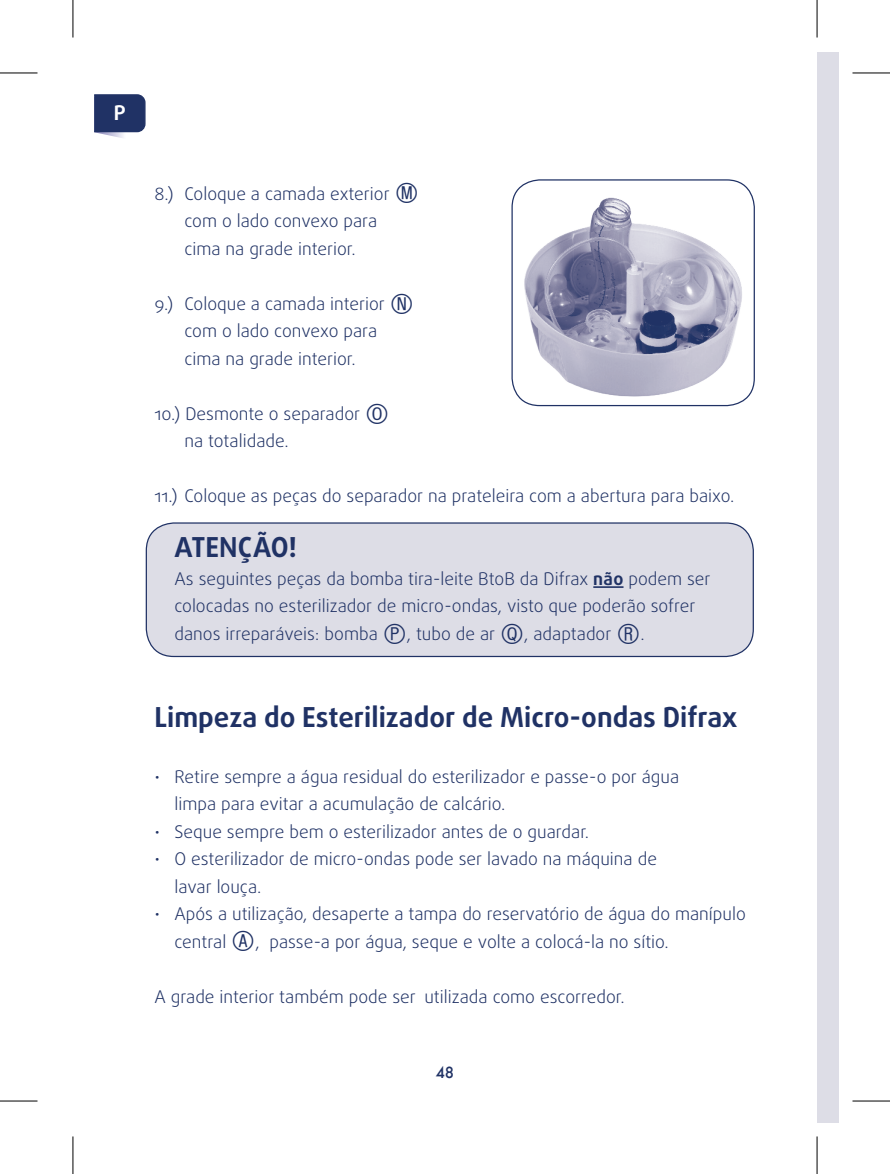
<style>
.page{position:relative;width:890px;height:1174px;background:#fff}
.page>*{position:absolute;margin:0;border:0;box-sizing:border-box;transform-origin:0 0}
.t1{font:700 27.5px "Daxline Pro";color:#203265}
.t2{font:700 20.25px "Daxline Pro";color:#fff}
.t3{font:300 17.5px/27.5px "Daxline Pro";color:#203265}
.t4{font:500 15px "Futura";color:#203265}
.s1{font-family:"Circle Frame";font-weight:400;font-size:27.5px}
.s2{font-weight:700}
</style>
<div class="page">
<div style="left:817px;top:52px;width:21px;height:1070px;background:#dddde6"></div>
<div style="left:146px;top:523px;width:607px;height:133px;background:#dddde6;border-radius:28px"></div>
<div style="left:146px;top:522px;width:608px;height:135px;border:1px solid #203265;border-radius:28px"></div>
<svg style="left:94px;top:132px;width:45px;height:6px"></svg>
<svg style="left:94px;top:94px;width:52px;height:38px;background:#263869"></svg>
<hr style="left:593px;top:586px;width:30px;height:2px;background:#203265">
<img style="left:512px;top:180px;width:242px;height:225px">
<div style="left:511px;top:179px;width:244px;height:227px;border:1px solid #203265;border-radius:28px"></div>
<svg style="left:816px;top:0;width:1px;height:38px"></svg>
<svg style="left:816px;top:1136px;width:1px;height:37px"></svg>
<hr style="left:0;top:73px;width:38px;height:1px;background:#000">
<hr style="left:852px;top:73px;width:38px;height:1px;background:#000">
<hr style="left:0;top:1100px;width:38px;height:1px;background:#000">
<hr style="left:852px;top:1100px;width:38px;height:1px;background:#000">
<hr style="left:73px;top:0;width:1px;height:38px;background:#000">
<hr style="left:73px;top:1136px;width:1px;height:37px;background:#000">
<hr style="left:817px;top:0;width:1px;height:38px;background:#000">
<hr style="left:817px;top:1136px;width:1px;height:37px;background:#000">
<p class="t2" style="left:114px;top:99px;width:13px">P</p>
<p class="t3" style="left:184px;top:180px;width:236px;text-indent:-30px">8.) Coloque a camada exterior <span class="s1">M </span>com o lado convexo para<br>cima na grade interior.</p>
<p class="t3" style="left:184px;top:290px;width:231px;text-indent:-30px">9.) Coloque a camada interior <span class="s1">N </span>com o lado convexo para cima na grade interior.</p>
<p class="t3" style="left:184px;top:400px;width:206px;text-indent:-30px">10.) Desmonte o separador <span class="s1">O </span>na totalidade.</p>
<p class="t3" style="left:154px;top:482px;width:581px">11.) Coloque as peças do separador na prateleira com a abertura para baixo.</p>
<h1 class="t1" style="left:174px;top:529px;width:124px">ATENÇÃO!</h1>
<p class="t3" style="left:174px;top:565px;width:538px">As seguintes peças da bomba tira-leite BtoB da Difrax <span class="s2">não</span> podem ser colocadas no esterilizador de micro-ondas, visto que poderão sofrer danos irreparáveis: bomba <span class="s1">P</span>, tubo de ar <span class="s1">Q</span>, adaptador <span class="s1">R</span>.</p>
<h1 class="t1" style="left:154px;top:699px;width:584px">Limpeza do Esterilizador de Micro-ondas Difrax</h1>
<p class="t3" style="left:174px;top:762px;width:506px;text-indent:-20px">• Retire sempre a água residual do esterilizador e passe-o por água limpa para evitar a acumulação de calcário.</p>
<p class="t3" style="left:154px;top:817px;width:436px">• Seque sempre bem o esterilizador antes de o guardar.</p>
<p class="t3" style="left:174px;top:845px;width:484px;text-indent:-20px">• O esterilizador de micro-ondas pode ser lavado na máquina de lavar louça.</p>
<p class="t3" style="left:174px;top:900px;width:573px;text-indent:-20px">• Após a utilização, desaperte a tampa do reservatório de água do manípulo central <span class="s1">A</span>, passe-a por água, seque e volte a colocá-la no sítio.</p>
<p class="t3" style="left:154px;top:982px;width:472px">A grade interior também pode ser utilizada como escorredor.</p>
<p class="t4" style="left:436px;top:1061px;width:20px">48</p>
</div>
